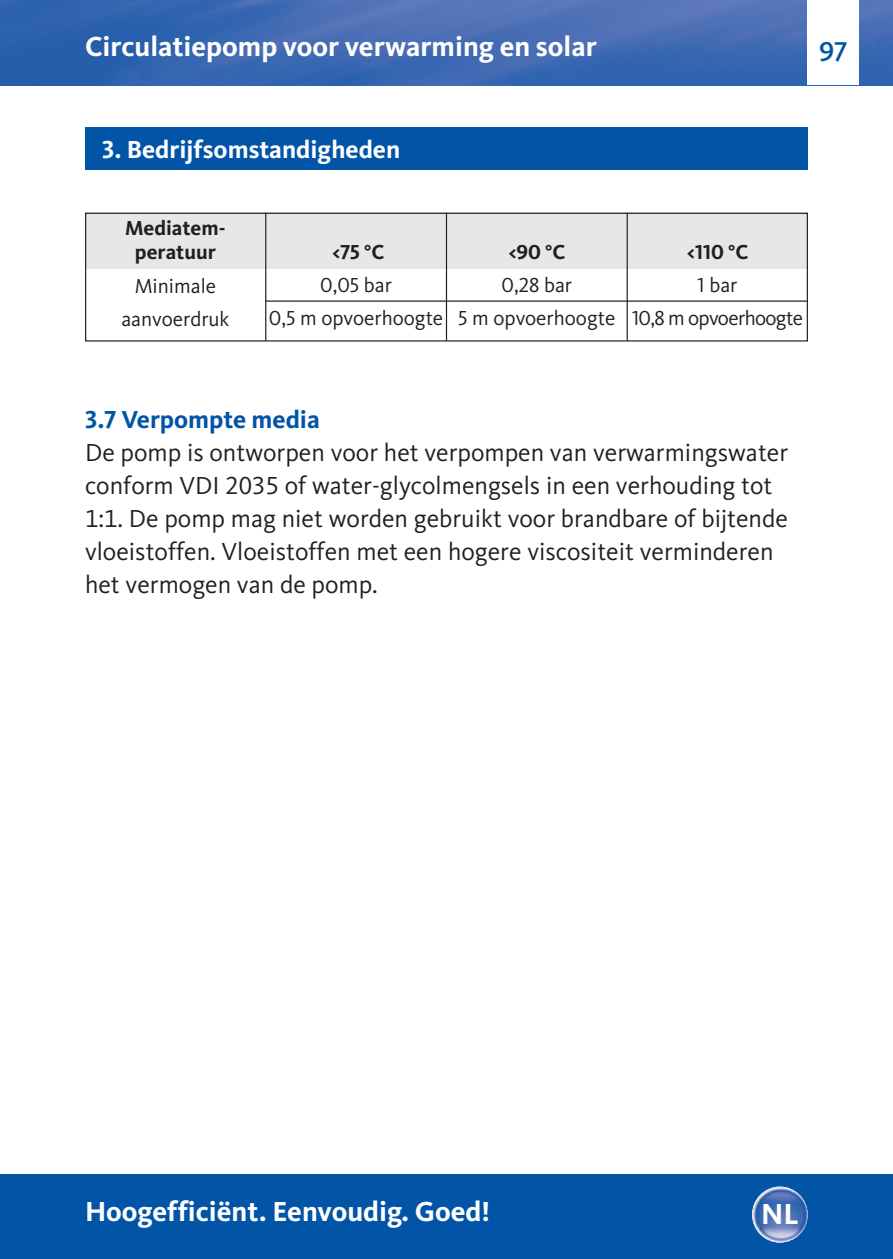
<style>
.page{position:relative;width:893px;height:1259px;background:#fff}
.page>*{position:absolute;margin:0;border:0;box-sizing:border-box;transform-origin:0 0}
.t1{font:700 30px "Kievit OT";color:#fff}
.t2{font:700 28.5px "Kievit OT";color:#fff}
.t3{font:500 28.5px "Kievit OT";color:#0154a6}
.t4{font:25.5px/33px "Kievit OT";color:#231f20}
.t5{font:700 25.5px "Kievit OT";color:#fff}
.t6{font:700 25.5px "Kievit OT";color:#0154a6}
.t7{font:21px/33px "Kievit OT";color:#231f20}
.t8{font:700 21px/24px "Kievit OT";color:#231f20;text-align:center}
</style>
<div class="page">
<img style="left:0;top:0;width:893px;height:85px">
<div style="left:2px;top:1174px;width:891px;height:84px;background:#0154a6"></div>
<div style="left:808px;top:0;width:51px;height:85px;background:#fff"></div>
<div style="left:85px;top:128px;width:723px;height:42px;background:#0154a6"></div>
<img style="left:752px;top:1186px;width:56px;height:56px;border-radius:50%">
<div style="left:0;top:1174px;width:5px;height:84px;background:#0154a6"></div>
<div style="left:85px;top:213px;width:723px;height:56px;background:#e6e7e9"></div>
<div style="left:85px;top:213px;width:723px;height:128px;border:1px solid #231f20"></div>
<hr style="left:627px;top:213px;width:1px;height:128px;background:#231f20">
<hr style="left:446px;top:213px;width:1px;height:128px;background:#231f20">
<hr style="left:265px;top:213px;width:1px;height:128px;background:#231f20">
<hr style="left:266px;top:300px;width:541px;height:2px;background:#231f20">
<p class="t2" style="left:85px;top:35px;width:513px">Circulatiepomp voor verwarming en solar</p>
<p class="t3" style="left:819px;top:35px;width:30px">97</p>
<p class="t5" style="left:102px;top:140px;width:300px">3. Bedrijfsomstandigheden</p>
<p class="t8" style="left:125px;top:218px;width:102px">Mediatem&shy;peratuur</p>
<p class="t7" style="left:121px;top:272px;width:110px;text-align:center">Minimale aanvoerdruk</p>
<p class="t8" style="left:332px;top:242px;width:54px">&lt;75 °C</p>
<p class="t8" style="left:508px;top:242px;width:59px">&lt;90 °C</p>
<p class="t8" style="left:687px;top:242px;width:63px">&lt;110 °C</p>
<p class="t7" style="left:320px;top:271px;width:73px">0,05 bar</p>
<p class="t7" style="left:502px;top:271px;width:72px">0,28 bar</p>
<p class="t7" style="left:269px;top:271px;width:536px;text-indent:429px">1 bar<br>0,5 m opvoerhoogte 5 m opvoerhoogte 10,8 m opvoerhoogte</p>
<p class="t6" style="left:85px;top:409px;width:236px">3.7 Verpompte media</p>
<p class="t4" style="left:85px;top:438px;width:705px">De pomp is ontworpen voor het verpompen van verwarmingswater conform VDI 2035 of water-glycolmengsels in een verhouding tot 1:1. De pomp mag niet worden gebruikt voor brandbare of bijtende vloeistoffen. Vloeistoffen met een hogere viscositeit verminderen het vermogen van de pomp.</p>
<p class="t2" style="left:85px;top:1200px;width:407px">Hoogefficiënt. Eenvoudig. Goed!</p>
<p class="t1" style="left:761px;top:1202px;width:39px">NL</p>
</div>
